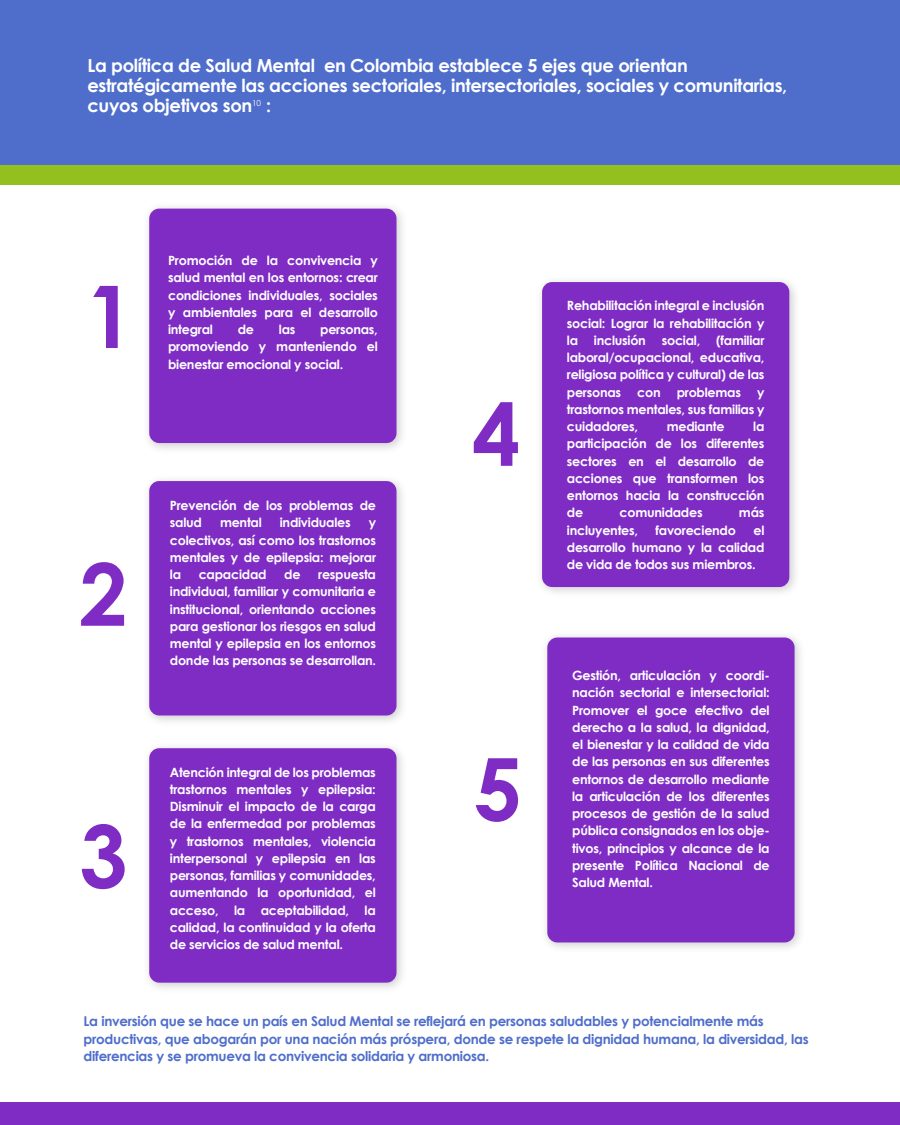
<style>
.page{position:relative;width:900px;height:1125px;background:#fff}
.page>*{position:absolute;margin:0;border:0;box-sizing:border-box;transform-origin:0 0}
.t1{font:700 86.4px "Century Gothic";color:#7f2cc5}
.t2{font:700 18px/20.2px "Century Gothic";letter-spacing:-.02em;color:#fff}
.t3{font:700 13.5px/17.2px "Century Gothic";letter-spacing:-.02em;color:#4f6ecb}
.t4{font:700 12.75px/17.2px "Century Gothic";letter-spacing:-.02em;color:#fff;text-align:justify}
.t5{font:8.25px "Century Gothic";color:#fff}
</style>
<div class="page">
<div style="left:0;top:0;width:900px;height:175px;background:#4f6ecb"></div>
<div style="left:0;top:166px;width:900px;height:19px;background:#93c01f"></div>
<img style="left:148px;top:207px;width:254px;height:242px">
<div style="left:149px;top:209px;width:248px;height:234px;background:#7f2cc5;border-radius:10px"></div>
<div style="left:0;top:1102px;width:900px;height:23px;background:#7f2cc5"></div>
<div style="left:149px;top:481px;width:248px;height:235px;background:#7f2cc5;border-radius:10px"></div>
<div style="left:149px;top:748px;width:248px;height:235px;background:#7f2cc5;border-radius:10px"></div>
<img style="left:541px;top:281px;width:255px;height:312px">
<div style="left:542px;top:282px;width:247px;height:305px;background:#7f2cc5;border-radius:10px"></div>
<img style="left:545px;top:635px;width:255px;height:313px">
<div style="left:547px;top:638px;width:248px;height:304px;background:#7f2cc5;border-radius:10px"></div>
<h2 class="t2" style="left:87px;top:54px;width:701px">La política de Salud Mental en Colombia establece 5 ejes que orientan estratégicamente las acciones sectoriales, intersectoriales, sociales y comunitarias, cuyos objetivos son :</h2>
<p class="t5" style="left:252px;top:97px;width:10px">10</p>
<h1 class="t1" style="left:86px;top:251px;width:50px">1</h1>
<p class="t4" style="left:168px;top:251px;width:211px">Promoción de la convivencia y salud mental en los entornos: crear condiciones individuales, sociales y ambientales para el desarrollo integral</p>
<p class="t4" style="left:238px;top:320px;width:18px">de</p>
<p class="t4" style="left:279px;top:320px;width:18px">las</p>
<p class="t4" style="left:168px;top:320px;width:211px;text-indent:152px">personas, promoviendo y manteniendo el bienestar emocional y social.</p>
<h1 class="t1" style="left:79px;top:529px;width:50px">2</h1>
<h1 class="t1" style="left:79px;top:791px;width:50px">3</h1>
<p class="t4" style="left:170px;top:496px;width:208px">Prevención de los problemas de salud</p>
<p class="t4" style="left:220px;top:514px;width:43px">mental</p>
<p class="t4" style="left:280px;top:514px;width:72px">individuales</p>
<p class="t4" style="left:170px;top:514px;width:208px;text-indent:199px">y colectivos, así como los trastornos mentales y de epilepsia: mejorar la</p>
<p class="t4" style="left:199px;top:565px;width:69px">capacidad</p>
<p class="t4" style="left:284px;top:565px;width:18px">de</p>
<p class="t4" style="left:170px;top:565px;width:208px;text-indent:148px">respuesta individual, familiar y comunitaria e institucional, orientando acciones para gestionar los riesgos en salud mental y epilepsia en los entornos donde las personas se desarrollan.</p>
<p class="t4" style="left:170px;top:763px;width:207px">Atención integral de los problemas trastornos mentales y epilepsia:<br>Disminuir el impacto de la carga de la enfermedad por problemas y trastornos mentales, violencia interpersonal y epilepsia en las personas, familias y comunidades, aumentando la oportunidad, el acceso, la aceptabilidad, la calidad, la continuidad y la oferta de servicios de salud mental.</p>
<h1 class="t1" style="left:472px;top:369px;width:50px">4</h1>
<h1 class="t1" style="left:474px;top:723px;width:50px">5</h1>
<p class="t4" style="left:567px;top:297px;width:199px">Rehabilitación integral e inclusión social: Lograr la rehabilitación y la inclusión social, (familiar laboral/ocupacional, educativa, religiosa política y cultural) de las personas</p>
<p class="t4" style="left:637px;top:383px;width:25px">con</p>
<p class="t4" style="left:677px;top:383px;width:66px">problemas</p>
<p class="t4" style="left:567px;top:383px;width:199px;text-indent:190px">y trastornos mentales, sus familias y cuidadores,</p>
<p class="t4" style="left:667px;top:417px;width:59px">mediante</p>
<p class="t4" style="left:567px;top:417px;width:199px;text-indent:186px">la participación de los diferentes sectores en el desarrollo de acciones que transformen los entornos hacia la construcción de</p>
<p class="t4" style="left:620px;top:504px;width:85px">comunidades</p>
<p class="t4" style="left:739px;top:504px;width:27px">más</p>
<p class="t4" style="left:567px;top:521px;width:73px">incluyentes,</p>
<p class="t4" style="left:656px;top:521px;width:82px">favoreciendo</p>
<p class="t4" style="left:567px;top:521px;width:199px;text-indent:187px">el desarrollo humano y la calidad de vida de todos sus miembros.</p>
<p class="t4" style="left:572px;top:666px;width:199px">Gestión, articulación y coordi&shy;nación sectorial e intersectorial:<br>Promover el goce efectivo del derecho a la salud, la dignidad, el bienestar y la calidad de vida de las personas en sus diferentes entornos de desarrollo mediante la articulación de los diferentes procesos de gestión de la salud pública consignados en los obje&shy;tivos, principios y alcance de la presente Política Nacional de Salud Mental.</p>
<p class="t3" style="left:84px;top:1012px;width:727px">La inversión que se hace un país en Salud Mental se reflejará en personas saludables y potencialmente más productivas, que abogarán por una nación más próspera, donde se respete la dignidad humana, la diversidad, las diferencias y se promueva la convivencia solidaria y armoniosa.</p>
</div>
